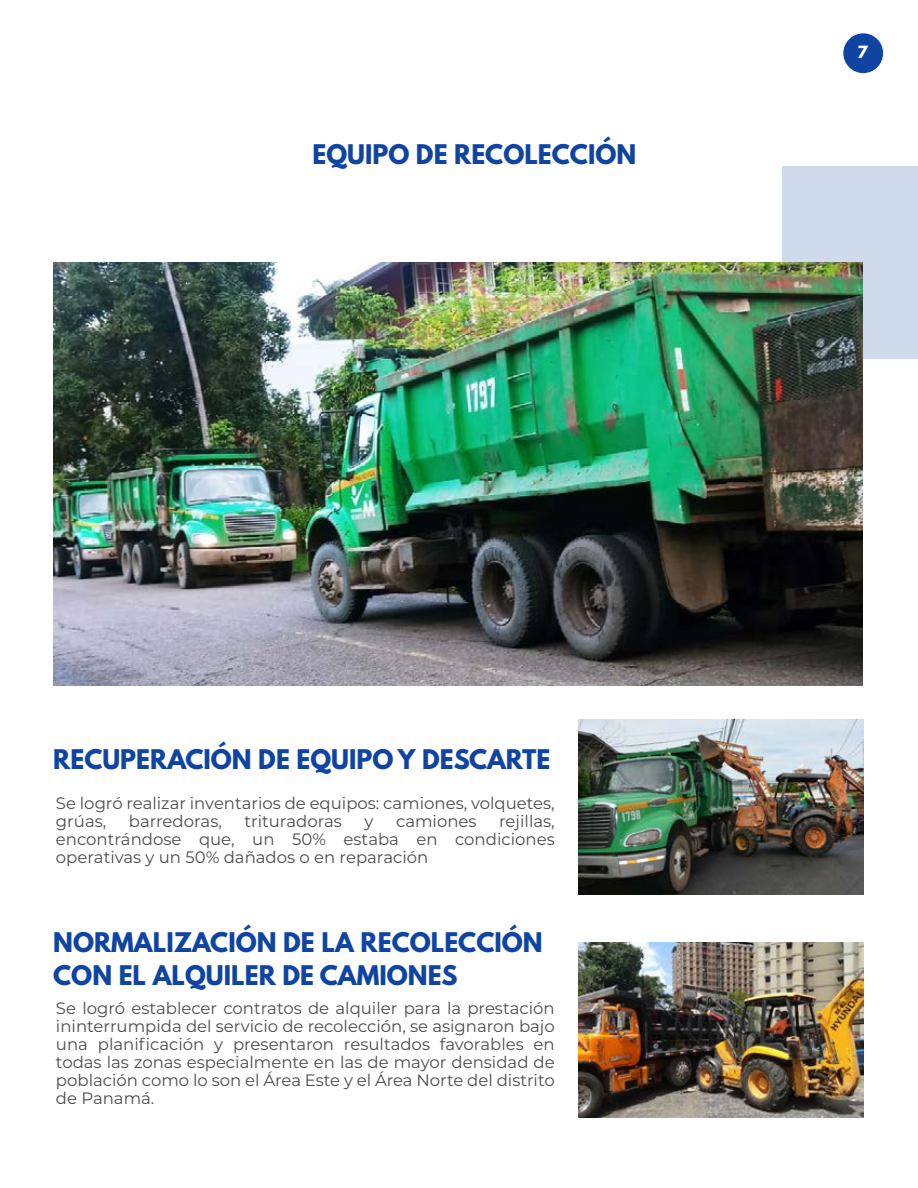
<style>
.page{position:relative;width:918px;height:1188px;background:#fff}
.page>*{position:absolute;margin:0;border:0;box-sizing:border-box;transform-origin:0 0}
.t1{font:700 24px/33px "League Spartan";color:#0f44a3}
.t2{font:16.5px/18px "Montserrat";color:#4c4c4c;text-align:justify}
.t3{font:700 15px "League Spartan";color:#fff}
</style>
<div class="page">
<div style="left:782px;top:167px;width:136px;height:192px;background:#cfdaec"></div>
<div style="left:843px;top:33px;width:40px;height:40px;background:#0f44a3;border-radius:50%"></div>
<img style="left:53px;top:263px;width:810px;height:422px">
<img style="left:579px;top:719px;width:284px;height:176px">
<img style="left:579px;top:942px;width:284px;height:176px">
<h1 class="t1" style="left:312px;top:137px;width:325px">EQUIPO DE RECOLECCIÓN</h1>
<p class="t3" style="left:857px;top:40px;width:12px">7</p>
<h1 class="t1" style="left:53px;top:742px;width:499px">RECUPERACIÓN DE EQUIPO Y DESCARTE</h1>
<p class="t2" style="left:56px;top:794px;width:500px">Se logró realizar inventarios de equipos: camiones, volquetes, grúas,</p>
<p class="t2" style="left:56px;top:812px;width:500px;text-indent:443px">rejillas, encontrándose que, un 50% estaba en condiciones operativas y un 50% dañados o en reparación</p>
<p class="t2" style="left:129px;top:812px;width:95px">barredoras,</p>
<p class="t2" style="left:245px;top:812px;width:99px">trituradoras</p>
<p class="t2" style="left:365px;top:812px;width:10px">y</p>
<p class="t2" style="left:396px;top:812px;width:82px">camiones</p>
<h1 class="t1" style="left:53px;top:926px;width:491px">NORMALIZACIÓN DE LA RECOLECCIÓN<br>CON EL ALQUILER DE CAMIONES</h1>
<p class="t2" style="left:56px;top:998px;width:500px">Se logró establecer contratos de alquiler para la prestación ininterrumpida del servicio de recolección, se asignaron bajo una planificación y presentaron resultados favorables en todas las zonas especialmente en las de mayor densidad de población como lo son el Área Este y el Área Norte del distrito de Panamá.</p>
</div>
